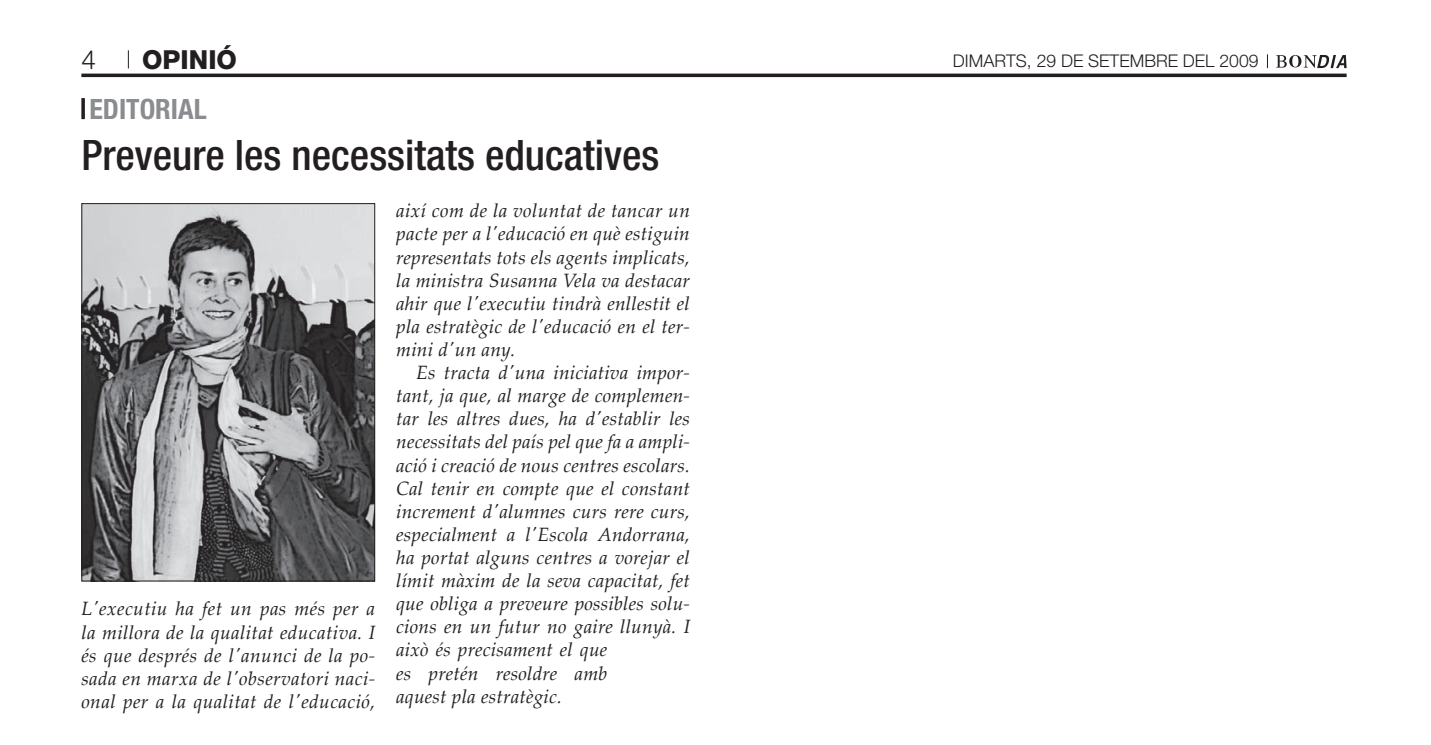
<style>
.page{position:relative;width:1431px;height:745px;background:#fff}
.page>*{position:absolute;margin:0;border:0;box-sizing:border-box;transform-origin:0 0}
.t1{font:500 condensed 42px "Helvetica Neue LT Std";color:#231f20}
.t2{font:700 condensed 28px "Helvetica Neue LT Std";color:#8a8c8f}
.t3{font:800 26.25px "Helvetica Neue LT Std";color:#231f20}
.t4{font:300 26.25px "Helvetica Neue LT Std";color:#231f20}
.t5{font:italic 19.25px/23.1px "Palatino Linotype";letter-spacing:.01em;color:#231f20;text-align:justify}
.t6{font:300 17.5px "Helvetica Neue LT Std";color:#231f20}
</style>
<div class="page">
<hr style="left:81px;top:74px;width:1265px;height:3px;background:#231f20">
<svg style="left:1276px;top:55px;width:70px;height:13px"></svg>
<svg style="left:128px;top:50px;width:1px;height:18px"></svg>
<svg style="left:1267px;top:54px;width:1px;height:14px"></svg>
<img style="left:83px;top:205px;width:290px;height:374px">
<div style="left:81px;top:203px;width:294px;height:378px;border:1px solid #231f20"></div>
<svg style="left:81px;top:98px;width:4px;height:21px"></svg>
<h3 class="t4" style="left:81px;top:44px;width:16px">4</h3>
<h3 class="t3" style="left:142px;top:44px;width:96px">OPINIÓ</h3>
<p class="t6" style="left:953px;top:50px;width:307px">DIMARTS, 29 DE SETEMBRE DEL 2009</p>
<h2 class="t2" style="left:89px;top:92px;width:119px">EDITORIAL</h2>
<h1 class="t1" style="left:81px;top:130px;width:580px">Preveure les necessitats educatives</h1>
<p class="t5" style="left:81px;top:596px;width:295px">L'executiu ha fet un pas més per a la millora de la qualitat educativa. I és que després de l'anunci de la po&shy;sada en marxa de l'observatori naci&shy;onal per a la qualitat de l'educació,</p>
<p class="t5" style="left:396px;top:198px;width:295px">així com de la voluntat de tancar un pacte per a l'educació en què estiguin representats tots els agents implicats, la ministra Susanna Vela va destacar ahir que l'executiu tindrà enllestit el pla estratègic de l'educació en el ter&shy;mini d'un any.</p>
<p class="t5" style="left:396px;top:360px;width:295px;text-align:left;text-indent:20px">Es tracta d'una iniciativa impor&shy;tant, ja que, al marge de complemen&shy;tar les altres dues, ha d'establir les necessitats del país pel que fa a ampli&shy;ació i creació de nous centres escolars.<br>Cal tenir en compte que el constant increment d'alumnes curs rere curs, especialment a l'Escola Andorrana, ha portat alguns centres a vorejar el límit màxim de la seva capacitat, fet que obliga a preveure possibles solu&shy;cions en un futur no gaire llunyà. I això és precisament el que<br>es pretén resoldre amb<br>aquest pla estratègic.</p>
</div>
